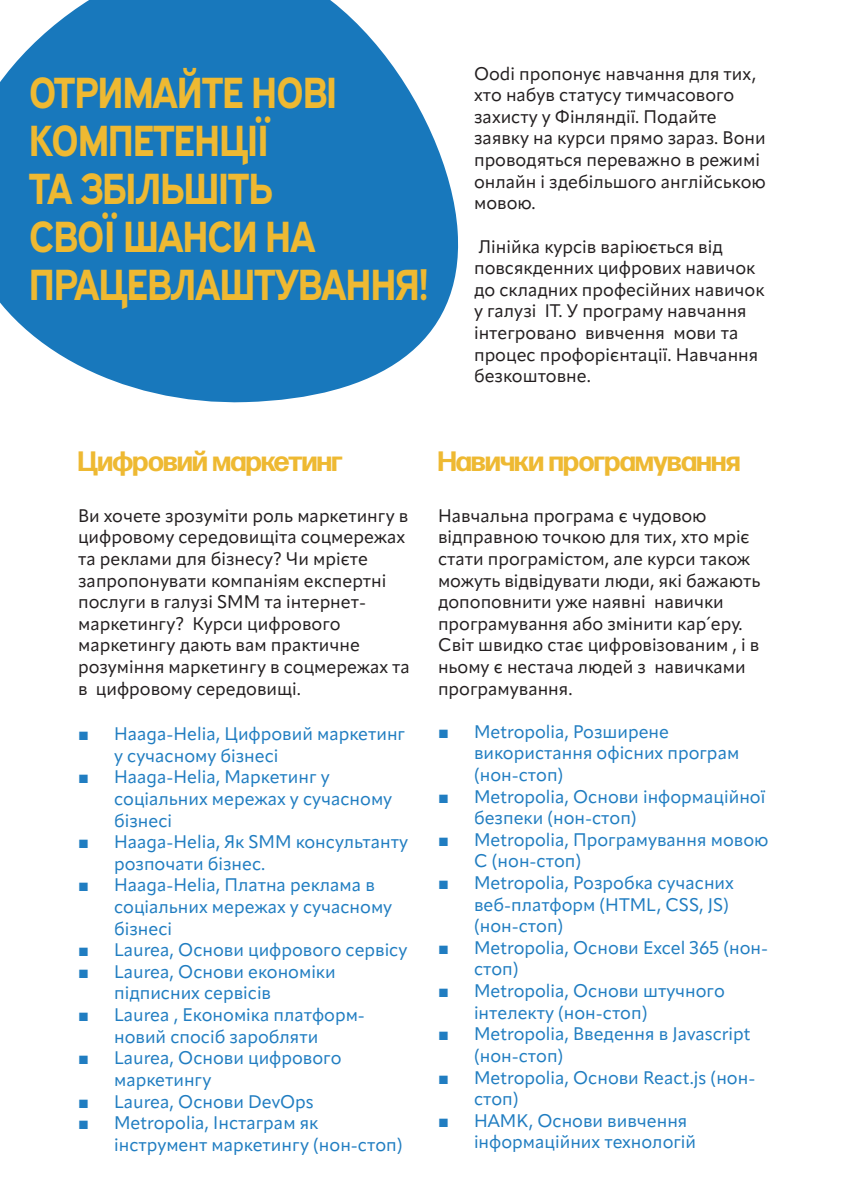
<style>
.page{position:relative;width:852px;height:1203px;background:#fff}
.page>*{position:absolute;margin:0;border:0;box-sizing:border-box;transform-origin:0 0}
.t1{font:700 43.8px/48px "Expressway Rg";letter-spacing:-.05em;color:#eeb932;scale:.87 1}
.t2{font:700 28px "Forma DJR Cyrillic Banner";color:#eeb932}
.t3{font:18px/21.6px "Apparat";color:#231f20}
.t4{font:18px/21.6px "Apparat";color:#207dc1}
.s1{font-family:"Arial"}
</style>
<div class="page">
<svg style="left:0;top:0;width:459px;height:403px;fill:#1878bc"></svg>
<h1 class="t1" style="left:29px;top:68px;width:461px">ОТРИМАЙТЕ НОВІ<br>КОМПЕТЕНЦІЇ<br>ТА ЗБІЛЬШІТЬ<br>СВОЇ ШАНСИ НА<br>ПРАЦЕВЛАШТУВАННЯ!</h1>
<p class="t3" style="left:474px;top:64px;width:293px">Oodi пропонує навчання для тих, хто набув статусу тимчасового захисту у Фінляндії. Подайте заявку на курси прямо зараз. Вони проводяться переважно в режимі онлайн і здебільшого англійською мовою.</p>
<p class="t3" style="left:474px;top:237px;width:292px">Лінійка курсів варіюється від повсякденних цифрових навичок до складних професійних навичок у галузі ІТ. У програму навчання інтегровано вивчення мови та процес профорієнтації. Навчання безкоштовне.</p>
<h2 class="t2" style="left:78px;top:451px;width:266px">Цифровий маркетинг</h2>
<p class="t3" style="left:78px;top:506px;width:333px">Ви хочете зрозуміти роль маркетингу в цифровому середовищіта соцмережах та реклами для бізнесу? Чи мрієте запропонувати компаніям експертні послуги в галузі SMM та інтернет&shy;маркетингу? Курси цифрового маркетингу дають вам практичне розуміння маркетингу в соцмережах та в цифровому середовищі.</p>
<p class="t4" style="left:114px;top:724px;width:292px;text-indent:-36px"><span class="s1">■</span> Haaga-Helia, Цифровий маркетинг у сучасному бізнесі</p>
<p class="t4" style="left:114px;top:768px;width:279px;text-indent:-36px"><span class="s1">■</span> Haaga-Helia, Маркетинг у соціальних мережах у сучасному бізнесі</p>
<p class="t4" style="left:114px;top:832px;width:295px;text-indent:-36px"><span class="s1">■</span> Haaga-Helia, Як SMM консультанту розпочати бізнес.</p>
<p class="t4" style="left:114px;top:876px;width:279px;text-indent:-36px"><span class="s1">■</span> Haaga-Helia, Платна реклама в соціальних мережах у сучасному бізнесі</p>
<p class="t4" style="left:78px;top:940px;width:330px"><span class="s1">■</span> Laurea, Основи цифрового сервісу</p>
<p class="t4" style="left:114px;top:962px;width:223px;text-indent:-36px"><span class="s1">■</span> Laurea, Основи економіки підписних сервісів</p>
<p class="t4" style="left:78px;top:1005px;width:288px;text-align:center"><span class="s1">■</span> Laurea , Економіка платформ&shy;новий спосіб заробляти</p>
<p class="t4" style="left:114px;top:1048px;width:229px;text-indent:-36px"><span class="s1">■</span> Laurea, Основи цифрового маркетингу</p>
<p class="t4" style="left:78px;top:1092px;width:237px"><span class="s1">■</span> Laurea, Основи DevOps</p>
<p class="t4" style="left:114px;top:1113px;width:290px;text-indent:-36px"><span class="s1">■</span> Metropolia, Інстаграм як інструмент маркетингу (нон-стоп)</p>
<h2 class="t2" style="left:438px;top:451px;width:303px">Навички програмування</h2>
<p class="t3" style="left:438px;top:506px;width:324px">Навчальна програма є чудовою відправною точкою для тих, хто мріє стати програмістом, але курси також можуть відвідувати люди, які бажають допоповнити уже наявні навички програмування або змінити кар´еру.<br>Світ швидко стає цифровізованим , і в ньому є нестача людей з навичками програмування.</p>
<p class="t4" style="left:474px;top:722px;width:266px;text-indent:-36px"><span class="s1">■</span> Metropolia, Розширене використання офісних програм (нон-стоп)</p>
<p class="t4" style="left:474px;top:787px;width:293px;text-indent:-36px"><span class="s1">■</span> Metropolia, Основи інформаційної безпеки (нон-стоп)</p>
<p class="t4" style="left:474px;top:830px;width:296px;text-indent:-36px"><span class="s1">■</span> Metropolia, Програмування мовою<br>С (нон-стоп)</p>
<p class="t4" style="left:474px;top:873px;width:261px;text-indent:-36px"><span class="s1">■</span> Metropolia, Розробка сучасних веб-платформ (HTML, CSS, JS) (нон-стоп)</p>
<p class="t4" style="left:474px;top:938px;width:295px;text-indent:-36px"><span class="s1">■</span> Metropolia, Основи Excel 365 (нон&shy;стоп)</p>
<p class="t4" style="left:474px;top:981px;width:252px;text-indent:-36px"><span class="s1">■</span> Metropolia, Основи штучного інтелекту (нон-стоп)</p>
<p class="t4" style="left:474px;top:1024px;width:278px;text-indent:-36px"><span class="s1">■</span> Metropolia, Введення в Javascript (нон-стоп)</p>
<p class="t4" style="left:474px;top:1068px;width:283px;text-indent:-36px"><span class="s1">■</span> Metropolia, Основи React.js (нон&shy;стоп)</p>
<p class="t4" style="left:474px;top:1111px;width:223px;text-indent:-36px"><span class="s1">■</span> HAMK, Основи вивчення інформаційних технологій</p>
</div>
